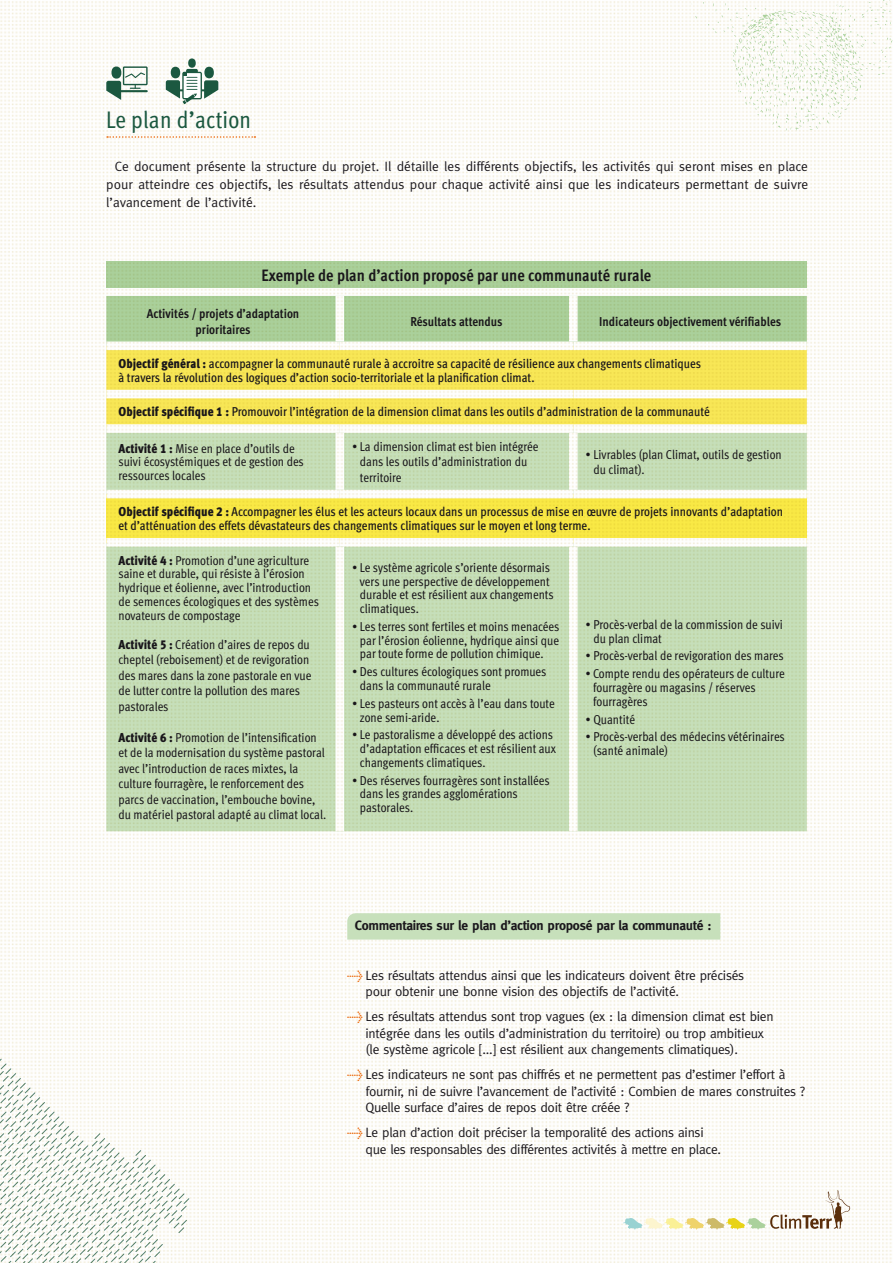
<style>
.page{position:relative;width:893px;height:1263px;background:#fff}
.page>*{position:absolute;margin:0;border:0;box-sizing:border-box;transform-origin:0 0}
.t1{font:24px "Meta Cond";letter-spacing:.01em;color:#1b5840}
.t2{font:16.5px "Meta Cond Bold LF";color:#1a171c}
.t3{font:13.5px/16.5px "Meta";letter-spacing:-.02em;color:#1a171c}
.t4{font:700 13.5px "Meta";letter-spacing:-.02em;color:#1a171c}
.t5{font:12.9px/13.8px "Meta Cond Book LF";color:#1a171c}
.t6{font:12.9px/13.8px "Meta Cond Medium LF";color:#1a171c}
.t7{font:12.9px/15.5px "Meta Cond Bold LF";color:#1a171c;text-align:center}
.s1{font-family:"Meta Cond Black LF"}
.s2{font-family:"Meta Book Expert";color:#eb690b}
</style>
<div class="page">
<img style="left:0;top:1px;width:892px;height:1262px">
<svg style="left:686px;top:0;width:207px;height:131px"></svg>
<svg style="left:106px;top:66px;width:42px;height:34px"></svg>
<hr style="left:109px;top:90px;width:39px;height:2px;background:#1b5840">
<svg style="left:107px;top:136px;width:148px;height:2px"></svg>
<svg style="left:623px;top:1190px;width:227px;height:39px"></svg>
<div style="left:347px;top:913px;width:373px;height:26px;background:#c7e0bb"></div>
<svg style="left:166px;top:58px;width:52px;height:46px"></svg>
<svg style="left:106px;top:296px;width:701px;height:45px;background:#a8cd96"></svg>
<svg style="left:106px;top:350px;width:701px;height:74px;background:#f5e455"></svg>
<svg style="left:106px;top:433px;width:701px;height:398px;background:#c4dbb4"></svg>
<div style="left:106px;top:494px;width:701px;height:48px;background:#faea46"></div>
<svg style="left:106px;top:341px;width:234px;height:9px"></svg>
<svg style="left:340px;top:341px;width:233px;height:9px"></svg>
<svg style="left:573px;top:341px;width:234px;height:9px"></svg>
<svg style="left:106px;top:390px;width:234px;height:8px"></svg>
<svg style="left:340px;top:390px;width:233px;height:8px"></svg>
<svg style="left:573px;top:390px;width:234px;height:8px"></svg>
<svg style="left:106px;top:424px;width:234px;height:9px;fill:#fcfaf5"></svg>
<svg style="left:340px;top:424px;width:233px;height:9px;fill:#fcfaf6"></svg>
<svg style="left:573px;top:424px;width:234px;height:9px;fill:#fcfaf5"></svg>
<div style="left:106px;top:490px;width:234px;height:8px;background:#fff"></div>
<div style="left:340px;top:490px;width:233px;height:8px;background:#fff"></div>
<div style="left:573px;top:490px;width:234px;height:8px;background:#fff"></div>
<svg style="left:106px;top:538px;width:234px;height:9px"></svg>
<svg style="left:340px;top:538px;width:233px;height:9px"></svg>
<svg style="left:573px;top:538px;width:234px;height:9px"></svg>
<svg style="left:335px;top:296px;width:9px;height:45px"></svg>
<svg style="left:569px;top:296px;width:9px;height:45px"></svg>
<svg style="left:335px;top:547px;width:9px;height:284px"></svg>
<svg style="left:569px;top:547px;width:9px;height:284px"></svg>
<svg style="left:335px;top:433px;width:9px;height:57px"></svg>
<svg style="left:569px;top:433px;width:9px;height:57px"></svg>
<div style="left:106px;top:261px;width:701px;height:27px;background:#abd19c"></div>
<h1 class="t1" style="left:106px;top:106px;width:146px">Le plan d’action</h1>
<p class="t3" style="left:106px;top:157px;width:703px;line-height:18px;text-align:justify;text-indent:9px">Ce document présente la structure du projet. Il détaille les différents objectifs, les activités qui seront mises en place pour atteindre ces objectifs, les résultats attendus pour chaque activité ainsi que les indicateurs permettant de suivre l’avancement de l’activité.</p>
<p class="t2" style="left:262px;top:266px;width:391px">Exemple de plan d’action proposé par une communauté rurale</p>
<p class="t7" style="left:147px;top:306px;width:154px">Activités / projets d’adaptation prioritaires</p>
<p class="t7" style="left:410px;top:314px;width:94px">Résultats attendus</p>
<p class="t7" style="left:599px;top:314px;width:184px">Indicateurs objectivement vérifiables</p>
<p class="t6" style="left:118px;top:357px;width:584px"><span class="s1">Objectif général :</span> accompagner la communauté rurale à accroitre sa capacité de résilience aux changements climatiques à travers la révolution des logiques d’action socio-territoriale et la planification climat.</p>
<p class="t6" style="left:118px;top:405px;width:593px"><span class="s1">Objectif spécifique 1 :</span> Promouvoir l’intégration de la dimension climat dans les outils d’administration de la communauté</p>
<p class="t5" style="left:118px;top:441px;width:187px"><span class="s1">Activité 1 :</span> Mise en place d’outils de suivi écosystémiques et de gestion des ressources locales</p>
<p class="t5" style="left:360px;top:439px;width:180px;line-height:15.5px;text-indent:-8px">• La dimension climat est bien intégrée dans les outils d’administration du territoire</p>
<p class="t5" style="left:593px;top:446px;width:190px;line-height:15.5px;text-indent:-8px">• Livrables (plan Climat, outils de gestion du climat).</p>
<p class="t6" style="left:118px;top:505px;width:666px"><span class="s1">Objectif spécifique 2 :</span> Accompagner les élus et les acteurs locaux dans un processus de mise en œuvre de projets innovants d’adaptation et d’atténuation des effets dévastateurs des changements climatiques sur le moyen et long terme.</p>
<p class="t5" style="left:118px;top:553px;width:202px"><span class="s1">Activité 4 :</span> Promotion d’une agriculture saine et durable, qui résiste à l’érosion hydrique et éolienne, avec l’introduction de semences écologiques et des systèmes novateurs de compostage</p>
<p class="t5" style="left:118px;top:637px;width:194px;line-height:15.5px"><span class="s1">Activité 5 :</span> Création d’aires de repos du cheptel (reboisement) et de revigoration des mares dans la zone pastorale en vue de lutter contre la pollution des mares pastorales</p>
<p class="t5" style="left:118px;top:729px;width:209px;line-height:15.5px"><span class="s1">Activité 6 :</span> Promotion de l’intensification et de la modernisation du système pastoral avec l’introduction de races mixtes, la culture fourragère, le renforcement des parcs de vaccination, l’embouche bovine, du matériel pastoral adapté au climat local.</p>
<p class="t5" style="left:360px;top:560px;width:195px;text-indent:-8px">• Le système agricole s’oriente désormais vers une perspective de développement durable et est résilient aux changements climatiques.</p>
<p class="t5" style="left:360px;top:619px;width:201px;text-align:justify;text-indent:-8px">• Les terres sont fertiles et moins menacées par l’érosion éolienne, hydrique ainsi que par toute forme de pollution chimique.</p>
<p class="t5" style="left:360px;top:665px;width:188px;text-indent:-8px">• Des cultures écologiques sont promues dans la communauté rurale</p>
<p class="t5" style="left:360px;top:696px;width:196px;text-indent:-8px">• Les pasteurs ont accès à l’eau dans toute zone semi-aride.</p>
<p class="t5" style="left:360px;top:728px;width:198px;text-indent:-8px">• Le pastoralisme a développé des actions d’adaptation efficaces et est résilient aux changements climatiques.</p>
<p class="t5" style="left:360px;top:773px;width:191px;text-indent:-8px">• Des réserves fourragères sont installées dans les grandes agglomérations pastorales.</p>
<p class="t5" style="left:593px;top:617px;width:191px;text-indent:-8px">• Procès-verbal de la commission de suivi du plan climat</p>
<p class="t5" style="left:585px;top:649px;width:200px">• Procès-verbal de revigoration des mares</p>
<p class="t5" style="left:593px;top:667px;width:193px;text-indent:-8px">• Compte rendu des opérateurs de culture fourragère ou magasins / réserves fourragères</p>
<p class="t5" style="left:585px;top:712px;width:51px">• Quantité</p>
<p class="t5" style="left:593px;top:730px;width:193px;text-indent:-8px">• Procès-verbal des médecins vétérinaires (santé animale)</p>
<p class="t4" style="left:355px;top:917px;width:358px">Commentaires sur le plan d’action proposé par la communauté :</p>
<p class="t3" style="left:365px;top:966px;width:380px;text-indent:-18px"><span class="s2">l</span> Les résultats attendus ainsi que les indicateurs doivent être précisés pour obtenir une bonne vision des objectifs de l’activité.</p>
<p class="t3" style="left:365px;top:1008px;width:410px;text-indent:-18px"><span class="s2">l</span> Les résultats attendus sont trop vagues (ex : la dimension climat est bien intégrée dans les outils d’administration du territoire) ou trop ambitieux (le système agricole [...] est résilient aux changements climatiques).</p>
<p class="t3" style="left:365px;top:1066px;width:441px;text-indent:-18px"><span class="s2">l</span> Les indicateurs ne sont pas chiffrés et ne permettent pas d’estimer l’effort à fournir, ni de suivre l’avancement de l’activité : Combien de mares construites ?<br>Quelle surface d’aires de repos doit être créée ?</p>
<p class="t3" style="left:365px;top:1124px;width:357px;text-indent:-18px"><span class="s2">l</span> Le plan d’action doit préciser la temporalité des actions ainsi que les responsables des différentes activités à mettre en place.</p>
</div>
